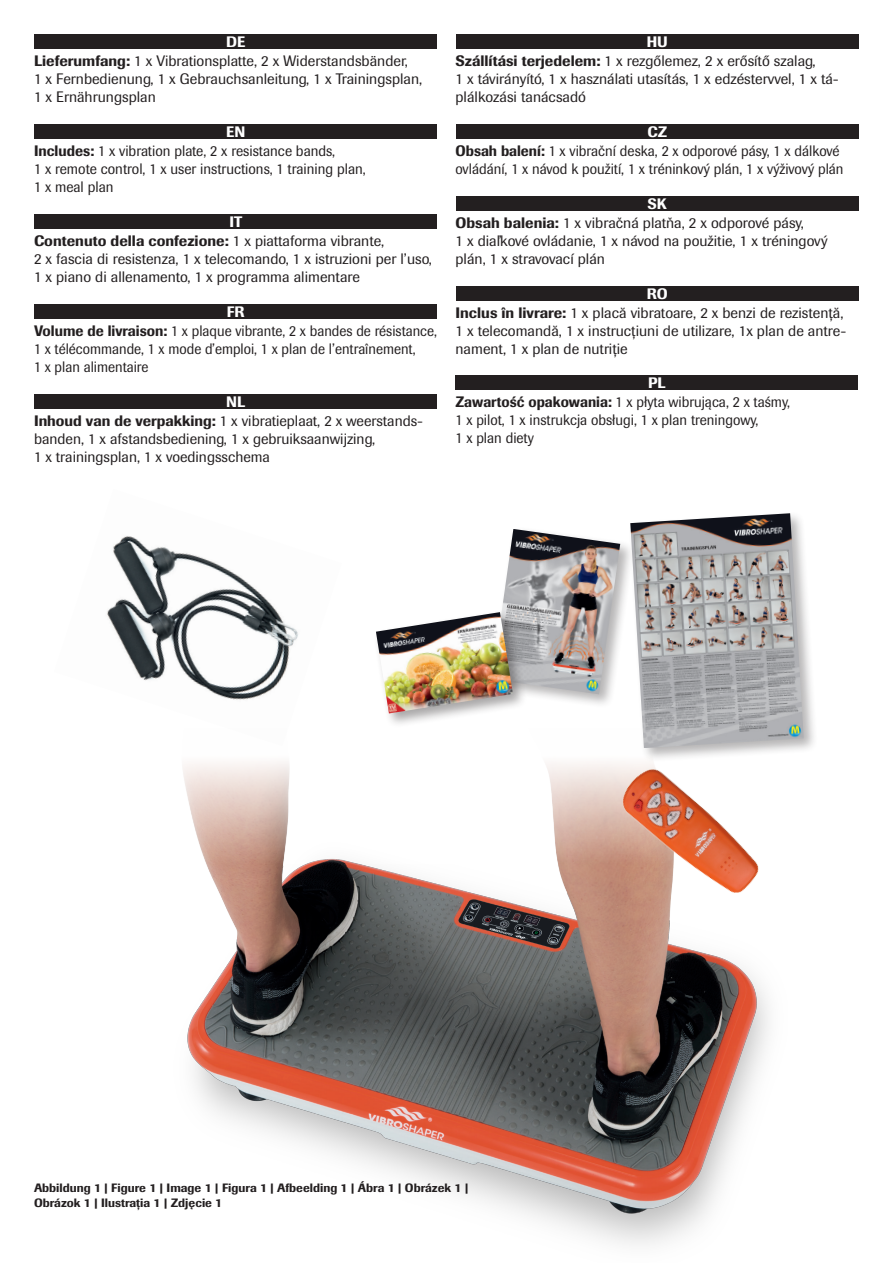
<style>
.page{position:relative;width:893px;height:1263px;background:#fff}
.page>*{position:absolute;margin:0;border:0;box-sizing:border-box;transform-origin:0 0}
.t1{font:15px/18px "Imago Pro";color:#231f20}
.t2{font:15px/19.4px "Imago Pro";color:#231f20;scale:.94 1}
.t3{font:15px/19.4px "Imago Pro";color:#231f20;text-align:center;scale:.93 1}
.t4{font:15px/19.4px "Imago Pro";color:#231f20;scale:.95 1}
.t5{font:500 15px/19.4px "Imago Pro";color:#231f20}
.t6{font:500 12px/14.4px "Imago Pro";color:#231f20}
.s1{font-weight:500;color:#fff}
.s2{font-weight:500}
.s3{color:#fff}
.s4{font-weight:400}
</style>
<div class="page">
<div style="left:34px;top:34px;width:403px;height:14px;background:#231f20"></div>
<div style="left:34px;top:124px;width:403px;height:14px;background:#231f20"></div>
<div style="left:34px;top:214px;width:403px;height:14px;background:#231f20"></div>
<div style="left:34px;top:304px;width:403px;height:14px;background:#231f20"></div>
<div style="left:34px;top:394px;width:403px;height:14px;background:#231f20"></div>
<div style="left:456px;top:34px;width:403px;height:14px;background:#231f20"></div>
<div style="left:456px;top:124px;width:403px;height:14px;background:#231f20"></div>
<div style="left:456px;top:196px;width:403px;height:14px;background:#231f20"></div>
<div style="left:456px;top:286px;width:403px;height:14px;background:#231f20"></div>
<div style="left:455px;top:375px;width:403px;height:14px;background:#231f20"></div>
<img style="left:107px;top:536px;width:191px;height:164px">
<img style="left:183px;top:762px;width:586px;height:483px">
<img style="left:596px;top:762px;width:173px;height:131px">
<div style="left:627px;top:510px;width:191px;height:253px;background:#231f20;opacity:.33"></div>
<img style="left:630px;top:513px;width:174px;height:235px">
<div style="left:490px;top:526px;width:145px;height:183px;background:#231f20;opacity:.33"></div>
<img style="left:492px;top:529px;width:128px;height:165px">
<div style="left:373px;top:610px;width:154px;height:118px;background:#231f20;opacity:.39"></div>
<img style="left:376px;top:612px;width:137px;height:101px">
<p class="t1" style="left:34px;top:32px;width:375px;line-height:19.4px;text-indent:192px"><span class="s1">DE<br></span><span class="s2">Lieferumfang:</span> 1 x Vibrationsplatte, 2 x Widerstandsbänder,</p>
<p class="t1" style="left:34px;top:70px;width:390px">1 x Fernbedienung, 1 x Gebrauchsanleitung, 1 x Trainingsplan,<br>1 x Ernährungsplan</p>
<p class="t4" style="left:34px;top:122px;width:319px;text-indent:192px"><span class="s1">EN<br></span><span class="s2">Includes:</span> 1 x vibration plate, 2 x resistance bands,</p>
<p class="t4" style="left:34px;top:160px;width:351px;line-height:18px">1 x remote control, 1 x user instructions, 1 training plan,<br>1 x meal plan</p>
<p class="t5" style="left:34px;top:212px;width:352px;text-indent:195px"><span class="s3">IT<br></span>Contenuto della confezione: <span class="s4">1 x piattaforma vibrante,</span></p>
<p class="t1" style="left:34px;top:250px;width:399px">2 x fascia di resistenza, 1 x telecomando, 1 x istruzioni per l’uso,<br>1 x piano di allenamento, 1 x programma alimentare</p>
<p class="t3" style="left:34px;top:302px;width:435px"><span class="s1">FR<br></span><span class="s2">Volume de livraison:</span> 1 x plaque vibrante, 2 x bandes de résistance,</p>
<p class="t3" style="left:34px;top:340px;width:412px;line-height:18px;text-align:left">1 x télécommande, 1 x mode d’emploi, 1 x plan de l’entraînement,<br>1 x plan alimentaire</p>
<p class="t1" style="left:34px;top:392px;width:391px;line-height:19.4px;text-indent:192px"><span class="s1">NL<br></span><span class="s2">Inhoud van de verpakking:</span> 1 x vibratieplaat, 2 x weerstands-</p>
<p class="t1" style="left:34px;top:430px;width:343px">banden, 1 x afstandsbediening, 1 x gebruiksaanwijzing,<br>1 x trainingsplan, 1 x voedingsschema</p>
<p class="t1" style="left:455px;top:32px;width:362px;line-height:19.4px;text-indent:191px"><span class="s1">HU<br></span><span class="s2">Szállítási terjedelem:</span> 1 x rezgőlemez, 2 x erősítő szalag,</p>
<p class="t1" style="left:455px;top:70px;width:385px">1 x távirányító, 1 x használati utasítás, 1 x edzéstervvel, 1 x tá&shy;plálkozási tanácsadó</p>
<p class="t2" style="left:455px;top:122px;width:410px;text-indent:192px"><span class="s1">CZ<br></span><span class="s2">Obsah balení:</span> 1 x vibrační deska, 2 x odporové pásy, 1 x dálkové</p>
<p class="t2" style="left:455px;top:159px;width:414px">ovládání, 1 x návod k použití, 1 x tréninkový plán, 1 x výživový plán</p>
<p class="t1" style="left:455px;top:194px;width:350px;line-height:19.4px;text-indent:192px"><span class="s1">SK<br></span><span class="s2">Obsah balenia:</span> 1 x vibračná platňa, 2 x odporové pásy,</p>
<p class="t1" style="left:455px;top:232px;width:374px">1 x diaľkové ovládanie, 1 x návod na použitie, 1 x tréningový plán, 1 x stravovací plán</p>
<p class="t1" style="left:455px;top:284px;width:389px;line-height:19.4px;text-indent:191px"><span class="s1">RO<br></span><span class="s2">Inclus în livrare:</span> 1 x placă vibratoare, 2 x benzi de rezistenţă,</p>
<p class="t1" style="left:455px;top:322px;width:392px">1 x telecomandă, 1 x instrucţiuni de utilizare, 1x plan de antre&shy;nament, 1 x plan de nutriţie</p>
<p class="t2" style="left:455px;top:373px;width:357px;text-indent:193px"><span class="s1">PL<br></span><span class="s2">Zawartość opakowania:</span> 1 x płyta wibrująca, 2 x taśmy,</p>
<p class="t2" style="left:455px;top:411px;width:324px;line-height:18px">1 x pilot, 1 x instrukcja obsługi, 1 x plan treningowy,<br>1 x plan diety</p>
<p class="t6" style="left:34px;top:1181px;width:436px">Abbildung 1 | Figure 1 | Image 1 | Figura 1 | Afbeelding 1 | Ábra 1 | Obrázek 1 |<br>Obrázok 1 | Ilustraţia 1 | Zdjęcie 1</p>
</div>
